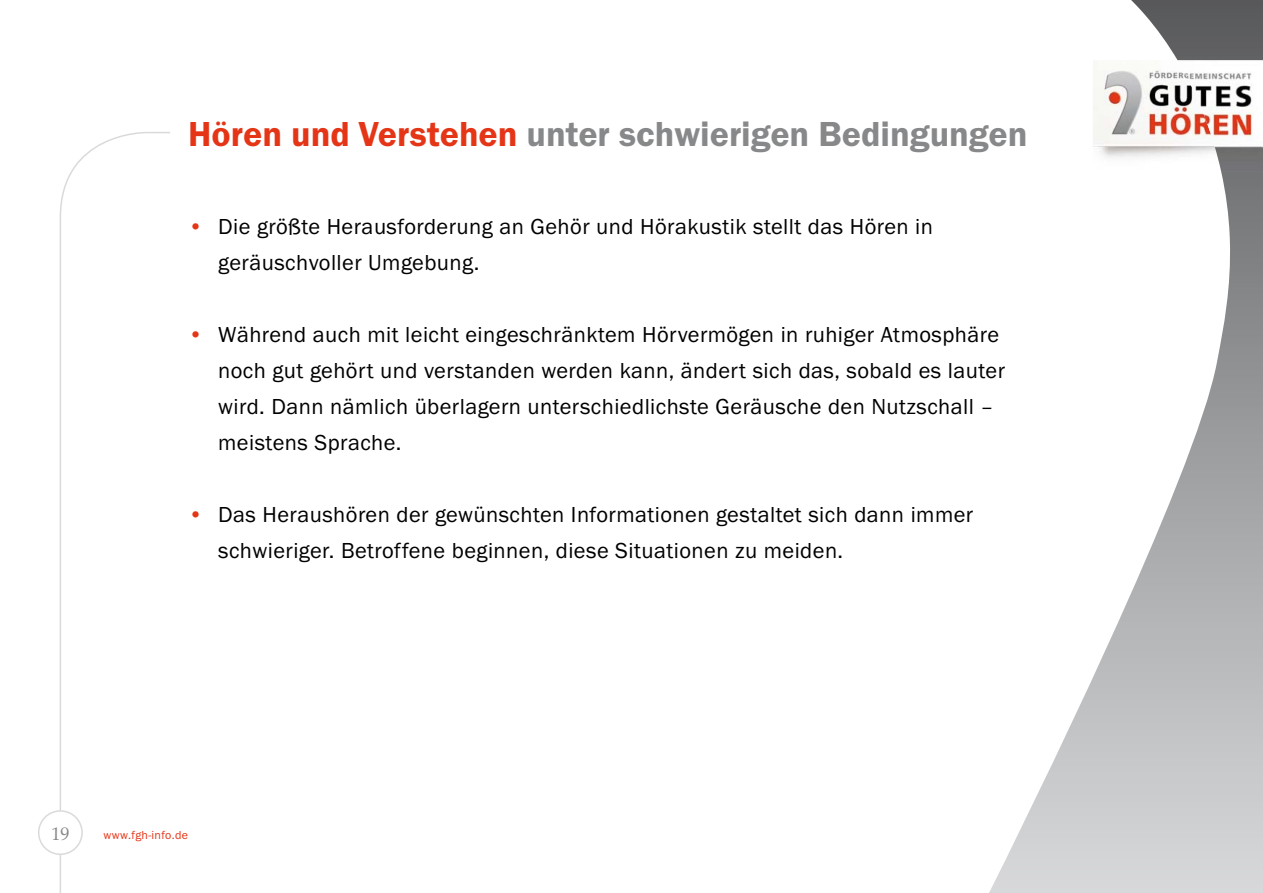
<style>
.page{position:relative;width:1263px;height:893px;background:#fff}
.page>*{position:absolute;margin:0;border:0;box-sizing:border-box;transform-origin:0 0}
.t1{font:600 36px "Franklin Gothic Itc T";color:#87888a}
.t2{font:22.5px/36px "Franklin Gothic Itc T";letter-spacing:.02em;color:#000}
.t3{font:18px "Palatino";color:#87888a}
.t4{font:12px "Franklin Gothic Itc T";letter-spacing:.03em;color:#e53517}
.s1{color:#e53517}
</style>
<div class="page">
<svg style="left:59px;top:132px;width:111px;height:761px"></svg>
<svg style="left:989px;top:0;width:274px;height:893px"></svg>
<img style="left:1093px;top:60px;width:84px;height:111px">
<img style="left:1177px;top:60px;width:86px;height:111px">
<div style="left:39px;top:811px;width:43px;height:43px;background:#fff;border-radius:50%"></div>
<div style="left:38px;top:810px;width:45px;height:45px;border:2px solid #d9dadb;border-radius:50%"></div>
<h1 class="t1" style="left:188px;top:113px;width:841px"><span class="s1">Hören und Verstehen</span> unter schwierigen Bedingungen</h1>
<p class="t2" style="left:218px;top:208px;width:716px;text-indent:-30px"><span class="s1">•</span> Die größte Herausforderung an Gehör und Hörakustik stellt das Hören in geräuschvoller Umgebung.</p>
<p class="t2" style="left:218px;top:316px;width:788px;text-indent:-30px"><span class="s1">•</span> Während auch mit leicht eingeschränktem Hörvermögen in ruhiger Atmosphäre noch gut gehört und verstanden werden kann, ändert sich das, sobald es lauter wird. Dann nämlich überlagern unterschiedlichste Geräusche den Nutzschall – meistens Sprache.</p>
<p class="t2" style="left:218px;top:496px;width:757px;text-indent:-30px"><span class="s1">•</span> Das Heraushören der gewünschten Informationen gestaltet sich dann immer schwieriger. Betroffene beginnen, diese Situationen zu meiden.</p>
<p class="t3" style="left:51px;top:819px;width:19px">19</p>
<p class="t4" style="left:103px;top:827px;width:86px">www.fgh-info.de</p>
</div>
